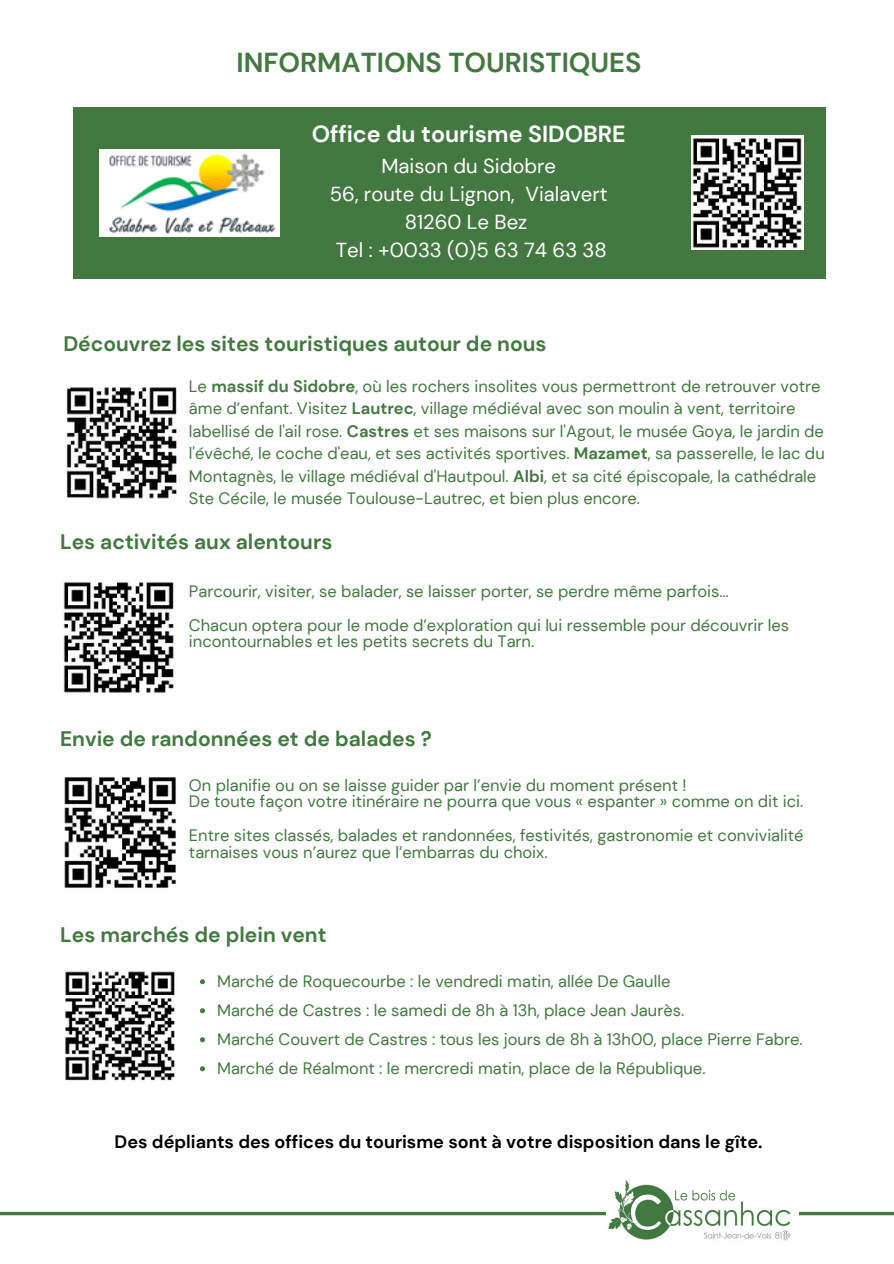
<style>
.page{position:relative;width:894px;height:1264px;background:#fff}
.page>*{position:absolute;margin:0;border:0;box-sizing:border-box;transform-origin:0 0}
.t1{font:700 27.45px "DM Sans";color:#437941}
.t2{font:700 23.25px "DM Sans";color:#fff}
.t3{font:700 21px "DM Sans";color:#437941}
.t4{font:20.25px/28.2px "DM Sans";color:#fff;text-align:center}
.t5{font:700 18px "DM Sans";color:#000}
.t6{font:16.5px/22.5px "DM Sans";color:#437941}
.s1{font-weight:700}
</style>
<div class="page">
<div style="left:74px;top:107px;width:751px;height:171px;background:#437941"></div>
<img style="left:99px;top:149px;width:180px;height:87px">
<svg style="left:0;top:1211px;width:893px;height:4px;background:#6d976b"></svg>
<img style="left:65px;top:971px;width:110px;height:110px">
<img style="left:691px;top:136px;width:112px;height:113px">
<img style="left:66px;top:387px;width:111px;height:112px">
<img style="left:63px;top:582px;width:111px;height:111px">
<img style="left:606px;top:1180px;width:192px;height:61px">
<img style="left:64px;top:777px;width:112px;height:111px">
<svg style="left:200px;top:979px;width:5px;height:5px"></svg>
<svg style="left:200px;top:1008px;width:5px;height:5px"></svg>
<svg style="left:200px;top:1037px;width:5px;height:5px"></svg>
<svg style="left:200px;top:1066px;width:5px;height:5px"></svg>
<h3 class="t1" style="left:236px;top:44px;width:406px">INFORMATIONS TOURISTIQUES</h3>
<p class="t2" style="left:311px;top:119px;width:315px">Office du tourisme SIDOBRE</p>
<p class="t4" style="left:330px;top:152px;width:279px">Maison du Sidobre<br>56, route du Lignon, Vialavert<br>81260 Le Bez<br>Tel : +0033 (0)5 63 74 63 38</p>
<p class="t3" style="left:63px;top:330px;width:484px">Découvrez les sites touristiques autour de nous</p>
<h1 class="t6" style="left:189px;top:375px;width:637px">Le <span class="s1">massif du Sidobre</span>, où les rochers insolites vous permettront de retrouver votre âme d’enfant. Visitez <span class="s1">Lautrec</span>, village médiéval avec son moulin à vent, territoire labellisé de l'ail rose. <span class="s1">Castres</span> et ses maisons sur l'Agout, le musée Goya, le jardin de l'évêché, le coche d'eau, et ses activités sportives. <span class="s1">Mazamet</span>, sa passerelle, le lac du Montagnès, le village médiéval d'Hautpoul. <span class="s1">Albi</span>, et sa cité épiscopale, la cathédrale Ste Cécile, le musée Toulouse-Lautrec, et bien plus encore.</h1>
<h2 class="t3" style="left:60px;top:528px;width:274px">Les activités aux alentours</h2>
<p class="t6" style="left:189px;top:580px;width:541px">Parcourir, visiter, se balader, se laisser porter, se perdre même parfois…</p>
<p class="t6" style="left:189px;top:616px;width:601px;line-height:16.8px">Chacun optera pour le mode d’exploration qui lui ressemble pour découvrir les incontournables et les petits secrets du Tarn.</p>
<h2 class="t3" style="left:60px;top:724px;width:373px">Envie de randonnées et de balades ?</h2>
<p class="t6" style="left:189px;top:773px;width:499px">On planifie ou on se laisse guider par l’envie du moment présent !</p>
<h2 class="t6" style="left:189px;top:790px;width:615px">De toute façon votre itinéraire ne pourra que vous « espanter » comme on dit ici.</h2>
<p class="t6" style="left:189px;top:827px;width:616px;line-height:16.8px">Entre sites classés, balades et randonnées, festivités, gastronomie et convivialité tarnaises vous n’aurez que l’embarras du choix.</p>
<p class="t3" style="left:60px;top:921px;width:268px">Les marchés de plein vent</p>
<p class="t6" style="left:217px;top:970px;width:454px">Marché de Roquecourbe : le vendredi matin, allée De Gaulle</p>
<p class="t6" style="left:217px;top:999px;width:468px">Marché de Castres : le samedi de 8h à 13h, place Jean Jaurès.</p>
<p class="t6" style="left:217px;top:1028px;width:587px">Marché Couvert de Castres : tous les jours de 8h à 13h00, place Pierre Fabre.</p>
<h2 class="t6" style="left:217px;top:1057px;width:490px">Marché de Réalmont : le mercredi matin, place de la République.</h2>
<p class="t5" style="left:115px;top:1129px;width:649px">Des dépliants des offices du tourisme sont à votre disposition dans le gîte.</p>
</div>
